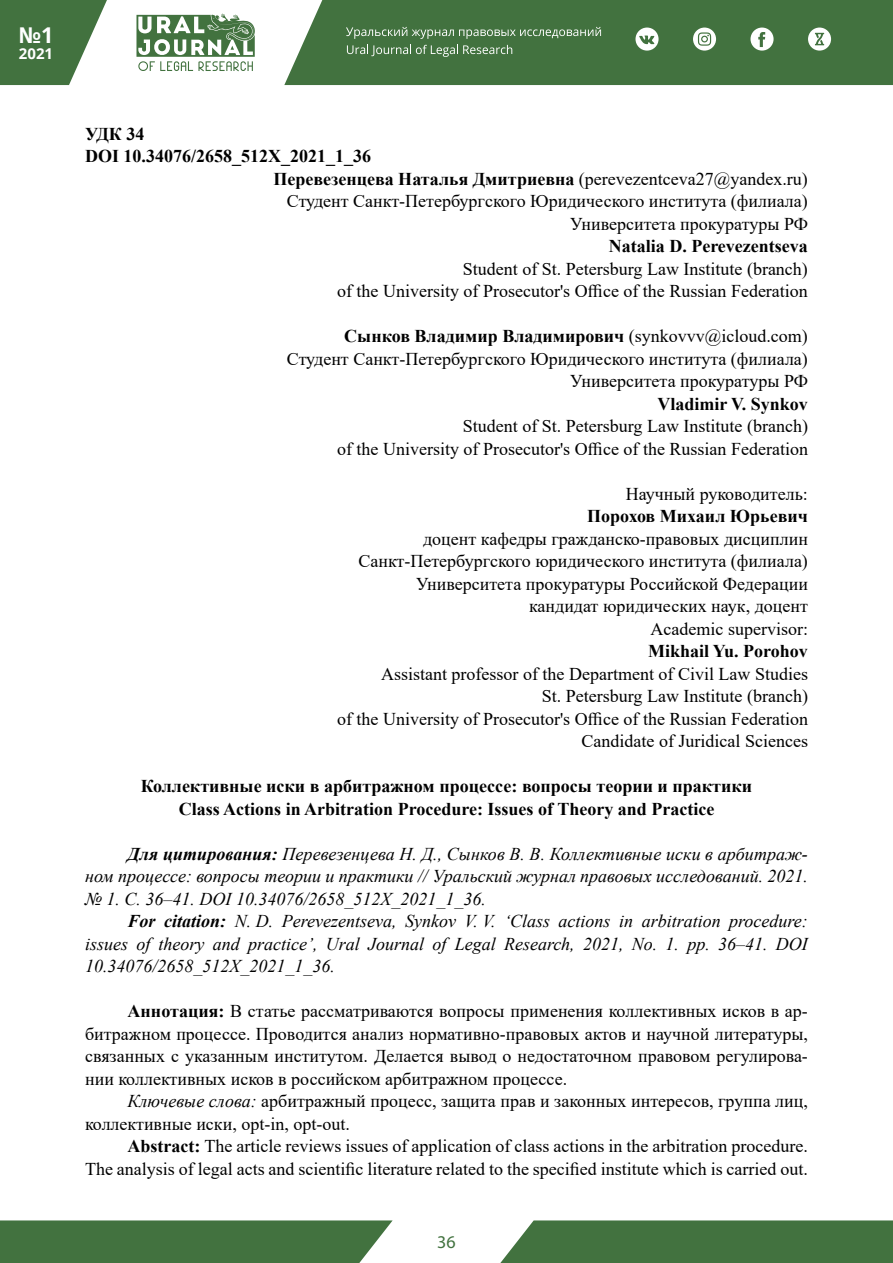
<style>
.page{position:relative;width:893px;height:1263px;background:#fff}
.page>*{position:absolute;margin:0;border:0;box-sizing:border-box;transform-origin:0 0}
.t1{font:700 21.75px "Open Sans";color:#fff}
.t2{font:18px/22.5px "Times New Roman";color:#000;text-align:right}
.t3{font:italic 18px/22.5px "Times New Roman";color:#000;text-align:justify}
.t4{font:700 18px/22.5px "Times New Roman";color:#000;text-align:center}
.t5{font:18px "Myriad Pro";color:#42723f}
.t6{font:700 15px "Open Sans";color:#fff}
.s1{font-weight:400}
.s2{font-weight:700}
.s3{font-style:italic}
</style>
<div class="page">
<svg style="left:0;top:0;width:107px;height:85px"></svg>
<div style="left:284px;top:0;width:609px;height:85px;background:#42723f"></div>
<svg style="left:136px;top:14px;width:119px;height:57px"></svg>
<svg style="left:346px;top:27px;width:255px;height:12px;background:#658c63"></svg>
<svg style="left:347px;top:45px;width:165px;height:12px;background:#658c62"></svg>
<svg style="left:635px;top:28px;width:24px;height:23px"></svg>
<svg style="left:750px;top:28px;width:24px;height:23px"></svg>
<svg style="left:808px;top:28px;width:23px;height:23px"></svg>
<svg style="left:693px;top:28px;width:23px;height:23px"></svg>
<div style="left:0;top:1220px;width:393px;height:43px;background:#42723f"></div>
<div style="left:500px;top:1220px;width:393px;height:43px;background:#42723f"></div>
<p class="t1" style="left:19px;top:20px;width:36px">№1</p>
<p class="t6" style="left:19px;top:43px;width:36px">2021</p>
<p class="t4" style="left:85px;top:122px;width:61px">УДК 34</p>
<p class="t4" style="left:85px;top:144px;width:288px">DOI 10.34076/2658_512X_2021_1_36</p>
<p class="t4" style="left:273px;top:167px;width:536px">Перевезенцева Наталья Дмитриевна <span class="s1">(perevezentceva27@yandex.ru)</span></p>
<p class="t2" style="left:287px;top:189px;width:523px">Студент Санкт-Петербургского Юридического института (филиала)</p>
<p class="t2" style="left:570px;top:212px;width:239px">Университета прокуратуры РФ</p>
<p class="t4" style="left:609px;top:234px;width:201px">Natalia D. Perevezentseva</p>
<p class="t2" style="left:337px;top:257px;width:472px">Student of St. Petersburg Law Institute (branch)<br>of the University of Prosecutor's Office of the Russian Federation</p>
<p class="t2" style="left:287px;top:324px;width:523px"><span class="s2">Сынков Владимир Владимирович</span> (synkovvv@icloud.com)<br>Студент Санкт-Петербургского Юридического института (филиала)<br>Университета прокуратуры РФ</p>
<p class="t4" style="left:657px;top:392px;width:152px">Vladimir V. Synkov</p>
<p class="t2" style="left:337px;top:414px;width:472px">Student of St. Petersburg Law Institute (branch)<br>of the University of Prosecutor's Office of the Russian Federation</p>
<p class="t2" style="left:626px;top:482px;width:184px">Научный руководитель:</p>
<p class="t4" style="left:587px;top:504px;width:222px">Порохов Михаил Юрьевич</p>
<p class="t2" style="left:358px;top:527px;width:451px">доцент кафедры гражданско-правовых дисциплин Санкт-Петербургского юридического института (филиала)<br>Университета прокуратуры Российской Федерации кандидат юридических наук, доцент<br>Academic supervisor:</p>
<p class="t4" style="left:648px;top:639px;width:161px">Mikhail Yu. Porohov</p>
<p class="t2" style="left:337px;top:662px;width:472px">Assistant professor of the Department of Civil Law Studies<br>St. Petersburg Law Institute (branch)<br>of the University of Prosecutor's Office of the Russian Federation Candidate of Juridical Sciences</p>
<p class="t4" style="left:141px;top:774px;width:613px">Коллективные иски в арбитражном процессе: вопросы теории и практики<br>Class Actions in Arbitration Procedure: Issues of Theory and Practice</p>
<p class="t3" style="left:85px;top:842px;width:724px;text-indent:43px"><span class="s2">Для цитирования:</span> Перевезенцева Н. Д., Сынков В. В. Коллективные иски в арбитраж&shy;ном процессе: вопросы теории и практики // Уральский журнал правовых исследований. 2021. № 1. С. 36–41. DOI 10.34076/2658_512X_2021_1_36.</p>
<p class="t3" style="left:85px;top:910px;width:724px;text-indent:43px"><span class="s2">For citation:</span> N. D. Perevezentseva, Synkov V. V. ‘Class actions in arbitration procedure: issues of theory and practice’, Ural Journal of Legal Research, 2021, No. 1. pp. 36–41. DOI 10.34076/2658_512X_2021_1_36.</p>
<p class="t2" style="left:85px;top:999px;width:724px;text-align:justify;text-indent:43px"><span class="s2">Аннотация:</span> В статье рассматриваются вопросы применения коллективных исков в ар&shy;битражном процессе. Проводится анализ нормативно-правовых актов и научной литературы, связанных с указанным институтом. Делается вывод о недостаточном правовом регулирова&shy;нии коллективных исков в российском арбитражном процессе.</p>
<p class="t2" style="left:85px;top:1089px;width:724px;text-align:left;text-indent:43px"><span class="s3">Ключевые слова:</span> арбитражный процесс, защита прав и законных интересов, группа лиц, коллективные иски, opt-in, opt-out.</p>
<p class="t2" style="left:85px;top:1134px;width:724px"><span class="s2">Abstract:</span> The article reviews issues of application of class actions in the arbitration procedure.<br>The analysis of legal acts and scientific literature related to the specified institute which is carried out.</p>
<p class="t5" style="left:437px;top:1231px;width:20px">36</p>
</div>
